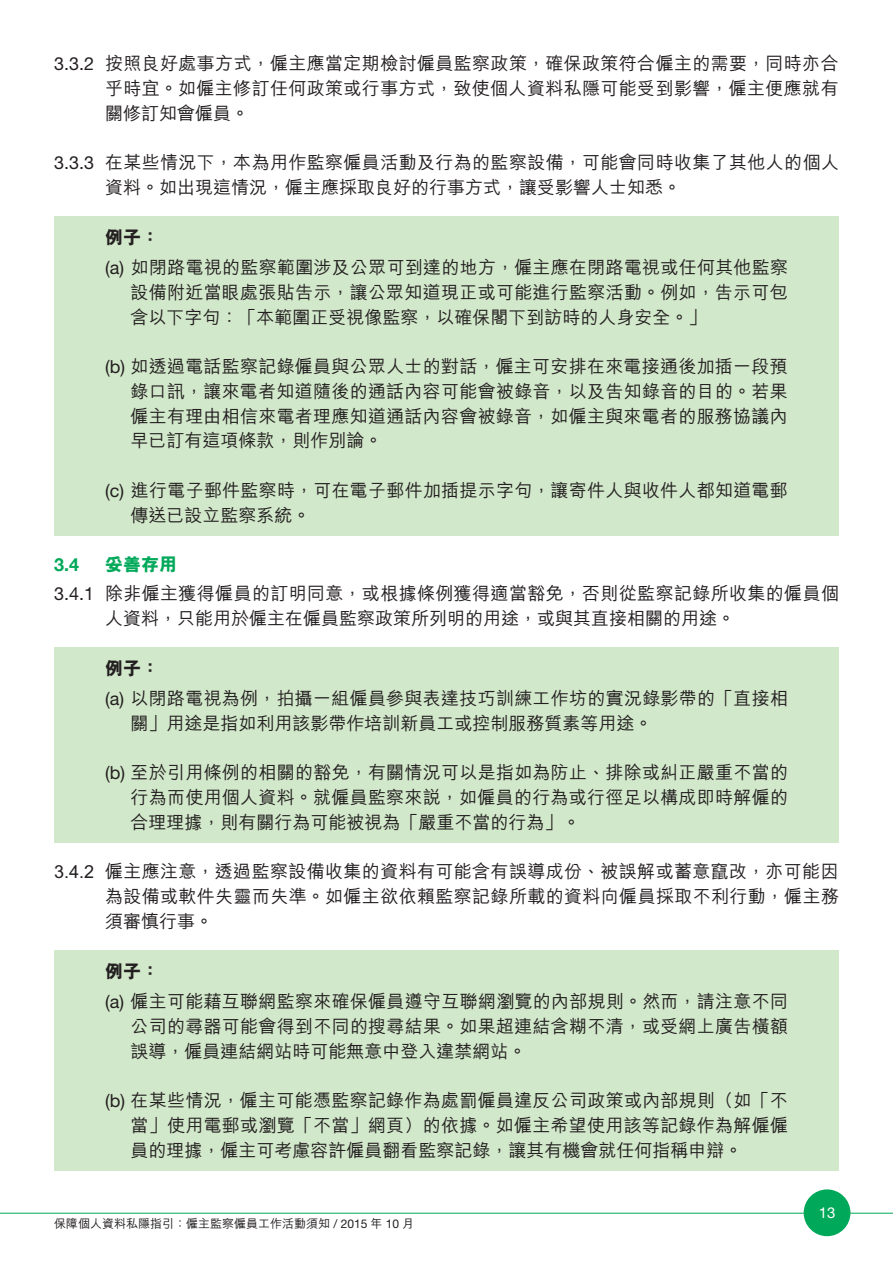
<style>
.page{position:relative;width:893px;height:1263px;background:#fff}
.page>*{position:absolute;margin:0;border:0;box-sizing:border-box;transform-origin:0 0}
.t1{font:500 18px/24.8px "M Hei HK";letter-spacing:.015em;color:#231f20;text-align:justify}
.t2{font:800 18px "M Hei HK";color:#231f20}
.t3{font:800 18px "M Hei HK";color:#00a859}
.t4{font:700 18px "Helvetica Neue";color:#00a859}
.t5{font:15px "Helvetica Neue";color:#fff}
.t6{font:500 12px "M Hei HK";color:#231f20}
.s1{font-family:"Helvetica Neue";font-weight:400}
</style>
<div class="page">
<hr style="left:0;top:1213px;width:893px;height:1px;background:#00a859">
<div style="left:804px;top:1189px;width:46px;height:47px;background:#00a859;border-radius:50%"></div>
<div style="left:54px;top:216px;width:784px;height:320px;background:#d2e8ca"></div>
<div style="left:54px;top:950px;width:784px;height:221px;background:#d2e8ca"></div>
<div style="left:54px;top:647px;width:784px;height:196px;background:#d2e8ca"></div>
<p class="t1" style="left:105px;top:50px;width:735px;text-indent:-51px"><span class="s1">3.3.2</span> 按照良好處事方式，僱主應當定期檢討僱員監察政策，確保政策符合僱主的需要，同時亦合乎時宜。如僱主修訂任何政策或行事方式，致使個人資料私隱可能受到影響，僱主便應就有關修訂知會僱員。</p>
<p class="t1" style="left:105px;top:149px;width:735px;text-indent:-51px"><span class="s1">3.3.3</span> 在某些情況下，本為用作監察僱員活動及行為的監察設備，可能會同時收集了其他人的個人資料。如出現這情況，僱主應採取良好的行事方式，讓受影響人士知悉。</p>
<p class="t2" style="left:105px;top:228px;width:55px">例子：</p>
<p class="t1" style="left:131px;top:254px;width:659px;text-indent:-26px"><span class="s1">(a)</span> 如閉路電視的監察範圍涉及公眾可到達的地方，僱主應在閉路電視或任何其他監察設備附近當眼處張貼告示，讓公眾知道現正或可能進行監察活動。例如，告示可包含以下字句：「本範圍正受視像監察，以確保閣下到訪時的人身安全。」</p>
<p class="t1" style="left:131px;top:353px;width:659px;text-indent:-26px"><span class="s1">(b)</span> 如透過電話監察記錄僱員與公眾人士的對話，僱主可安排在來電接通後加插一段預錄口訊，讓來電者知道隨後的通話內容可能會被錄音，以及告知錄音的目的。若果僱主有理由相信來電者理應知道通話內容會被錄音，如僱主與來電者的服務協議內早已訂有這項條款，則作別論。</p>
<p class="t1" style="left:131px;top:476px;width:659px;text-indent:-26px"><span class="s1">(c)</span> 進行電子郵件監察時，可在電子郵件加插提示字句，讓寄件人與收件人都知道電郵傳送已設立監察系統。</p>
<p class="t4" style="left:54px;top:551px;width:27px">3.4</p>
<p class="t3" style="left:105px;top:555px;width:73px">妥善存用</p>
<p class="t1" style="left:105px;top:580px;width:735px;text-indent:-51px"><span class="s1">3.4.1</span> 除非僱主獲得僱員的訂明同意，或根據條例獲得適當豁免，否則從監察記錄所收集的僱員個人資料，只能用於僱主在僱員監察政策所列明的用途，或與其直接相關的用途。</p>
<p class="t2" style="left:105px;top:659px;width:55px">例子：</p>
<p class="t1" style="left:131px;top:685px;width:659px;text-indent:-26px"><span class="s1">(a)</span> 以閉路電視為例，拍攝一組僱員參與表達技巧訓練工作坊的實況錄影帶的「直接相關」用途是指如利用該影帶作培訓新員工或控制服務質素等用途。</p>
<p class="t1" style="left:131px;top:759px;width:659px;text-indent:-26px"><span class="s1">(b)</span> 至於引用條例的相關的豁免，有關情況可以是指如為防止、排除或糾正嚴重不當的行為而使用個人資料。就僱員監察來說，如僱員的行為或行徑足以構成即時解僱的合理理據，則有關行為可能被視為「嚴重不當的行為」。</p>
<p class="t1" style="left:105px;top:858px;width:735px;text-indent:-51px">3.4.2 僱主應注意，透過監察設備收集的資料有可能含有誤導成份、被誤解或蓄意竄改，亦可能因為設備或軟件失靈而失準。如僱主欲依賴監察記錄所載的資料向僱員採取不利行動，僱主務須審慎行事。</p>
<p class="t2" style="left:105px;top:962px;width:55px">例子：</p>
<p class="t1" style="left:131px;top:988px;width:659px;text-indent:-26px"><span class="s1">(a)</span> 僱主可能藉互聯網監察來確保僱員遵守互聯網瀏覽的內部規則。然而，請注意不同公司的尋器可能會得到不同的搜尋結果。如果超連結含糊不清，或受網上廣告橫額誤導，僱員連結網站時可能無意中登入違禁網站。</p>
<p class="t1" style="left:131px;top:1087px;width:659px;text-indent:-26px"><span class="s1">(b)</span> 在某些情況，僱主可能憑監察記錄作為處罰僱員違反公司政策或內部規則（如「不當」使用電郵或瀏覽「不當」網頁）的依據。如僱主希望使用該等記錄作為解僱僱員的理據，僱主可考慮容許僱員翻看監察記錄，讓其有機會就任何指稱申辯。</p>
<p class="t6" style="left:54px;top:1215px;width:362px">保障個人資料私隱指引：僱主監察僱員工作活動須知 <span class="s1">/ 2015</span> 年 <span class="s1">10</span> 月</p>
<p class="t5" style="left:819px;top:1204px;width:18px">13</p>
</div>
